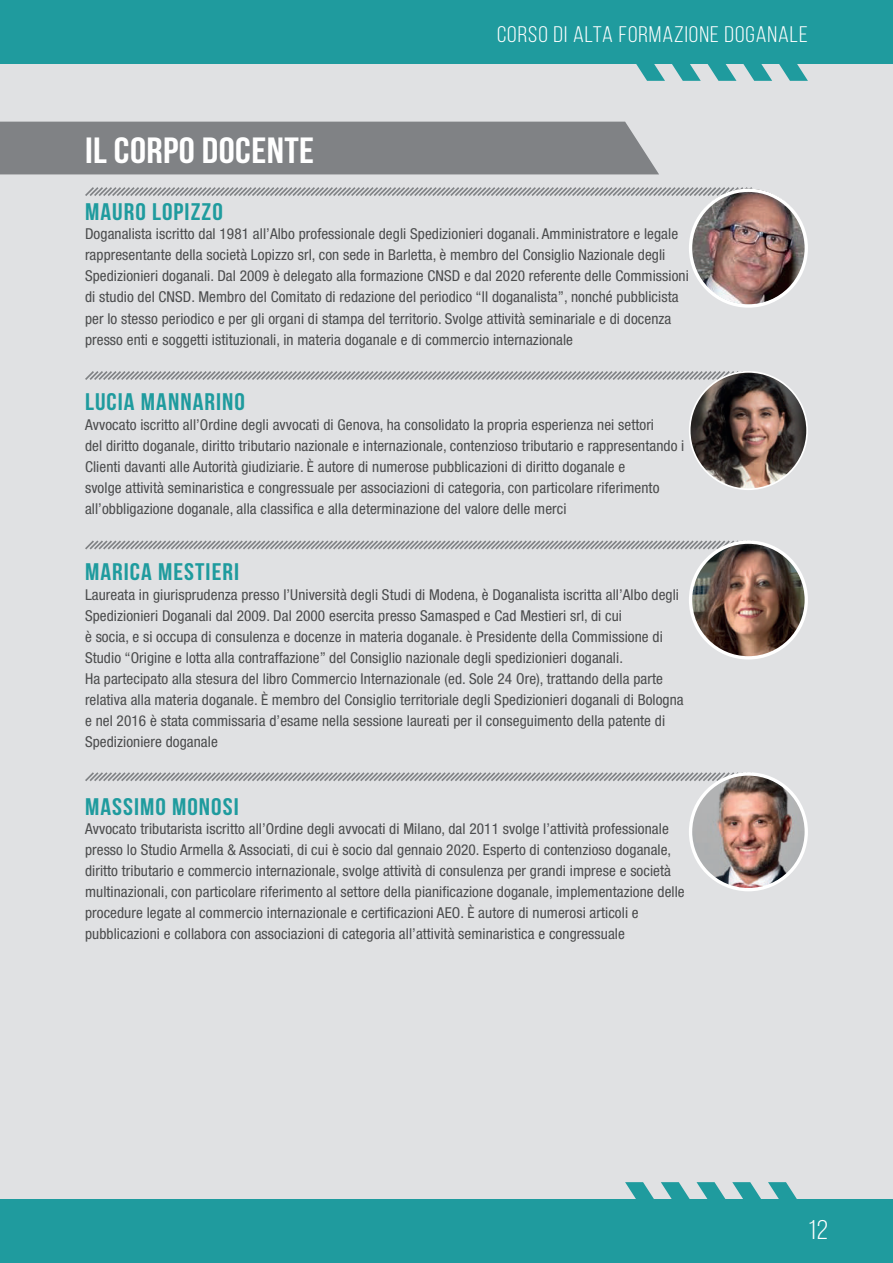
<style>
.page{position:relative;width:893px;height:1263px;background:#fff}
.page>*{position:absolute;margin:0;border:0;box-sizing:border-box;transform-origin:0 0}
.t1{font:36.45px "Bebas Neue";letter-spacing:.01em;color:#fff;scale:1.11 1}
.t2{font:27px "Bebas Neue";color:#fff;scale:1.11 1}
.t3{font:24px "Bebas Neue";letter-spacing:.04em;color:#1f9b9e;scale:1.1 1}
.t4{font:22.5px "Bebas Neue";letter-spacing:.04em;color:#fff;scale:1.1 1}
.t5{font:condensed 15px/21px "Helvetica Neue LT Std";letter-spacing:.005em;color:#4b4c4d}
</style>
<div class="page">
<div style="left:0;top:64px;width:893px;height:1135px;background:#e0e1e3"></div>
<svg style="left:636px;top:64px;width:172px;height:17px"></svg>
<div style="left:0;top:0;width:893px;height:64px;background:#1f9b9e"></div>
<svg style="left:625px;top:1182px;width:172px;height:17px"></svg>
<div style="left:0;top:1199px;width:893px;height:64px;background:#1f9b9e"></div>
<div style="left:0;top:122px;width:659px;height:52px;background:#808285"></div>
<svg style="left:85px;top:371px;width:723px;height:119px"></svg>
<svg style="left:85px;top:540px;width:723px;height:119px"></svg>
<svg style="left:85px;top:772px;width:723px;height:119px"></svg>
<svg style="left:85px;top:187px;width:723px;height:121px"></svg>
<img style="left:690px;top:373px;width:116px;height:115px;border-radius:58px">
<h3 class="t4" style="left:497px;top:23px;width:284px">CORSO DI ALTA FORMAZIONE DOGANALE</h3>
<h1 class="t1" style="left:85px;top:131px;width:208px">IL CORPO DOCENTE</h1>
<h3 class="t3" style="left:85px;top:199px;width:127px">MAURO LOPIZZO</h3>
<p class="t5" style="left:85px;top:224px;width:605px">Doganalista iscritto dal 1981 all’Albo professionale degli Spedizionieri doganali. Amministratore e legale rappresentante della società Lopizzo srl, con sede in Barletta, è membro del Consiglio Nazionale degli Spedizionieri doganali. Dal 2009 è delegato alla formazione CNSD e dal 2020 referente delle Commissioni di studio del CNSD. Membro del Comitato di redazione del periodico “Il doganalista”, nonché pubblicista per lo stesso periodico e per gli organi di stampa del territorio. Svolge attività seminariale e di docenza presso enti e soggetti istituzionali, in materia doganale e di commercio internazionale</p>
<h3 class="t3" style="left:85px;top:389px;width:147px">LUCIA MANNARINO</h3>
<p class="t5" style="left:85px;top:414px;width:601px">Avvocato iscritto all’Ordine degli avvocati di Genova, ha consolidato la propria esperienza nei settori<br>del diritto doganale, diritto tributario nazionale e internazionale, contenzioso tributario e rappresentando i Clienti davanti alle Autorità giudiziarie. È autore di numerose pubblicazioni di diritto doganale e<br>svolge attività seminaristica e congressuale per associazioni di categoria, con particolare riferimento all’obbligazione doganale, alla classifica e alla determinazione del valore delle merci</p>
<h3 class="t3" style="left:85px;top:559px;width:142px">MARICA MESTIERI</h3>
<p class="t5" style="left:85px;top:584px;width:600px">Laureata in giurisprudenza presso l’Università degli Studi di Modena, è Doganalista iscritta all’Albo degli Spedizionieri Doganali dal 2009. Dal 2000 esercita presso Samasped e Cad Mestieri srl, di cui<br>è socia, e si occupa di consulenza e docenze in materia doganale. è Presidente della Commissione di Studio “Origine e lotta alla contraffazione” del Consiglio nazionale degli spedizionieri doganali.<br>Ha partecipato alla stesura del libro Commercio Internazionale (ed. Sole 24 Ore), trattando della parte relativa alla materia doganale. È membro del Consiglio territoriale degli Spedizionieri doganali di Bologna e nel 2016 è stata commissaria d’esame nella sessione laureati per il conseguimento della patente di Spedizioniere doganale</p>
<h3 class="t3" style="left:85px;top:794px;width:141px">MASSIMO MONOSI</h3>
<p class="t5" style="left:85px;top:818px;width:601px">Avvocato tributarista iscritto all’Ordine degli avvocati di Milano, dal 2011 svolge l’attività professionale presso lo Studio Armella &amp; Associati, di cui è socio dal gennaio 2020. Esperto di contenzioso doganale, diritto tributario e commercio internazionale, svolge attività di consulenza per grandi imprese e società multinazionali, con particolare riferimento al settore della pianificazione doganale, implementazione delle procedure legate al commercio internazionale e certificazioni AEO. È autore di numerosi articoli e pubblicazioni e collabora con associazioni di categoria all’attività seminaristica e congressuale</p>
<h2 class="t2" style="left:808px;top:1215px;width:20px">12</h2>
</div>
